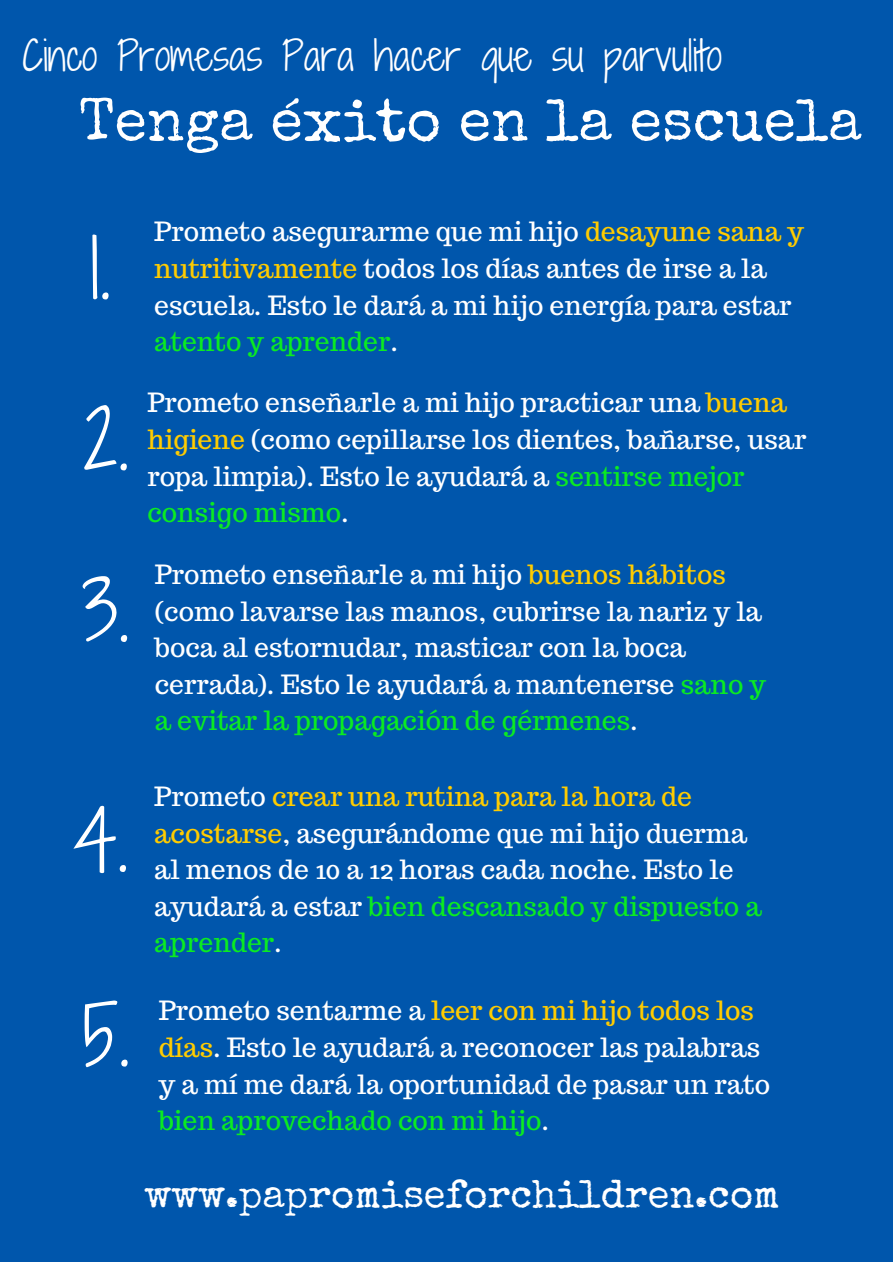
<style>
.page{position:relative;width:893px;height:1262px;background:#fff}
.page>*{position:absolute;margin:0;border:0;box-sizing:border-box;transform-origin:0 0}
.t1{font:79.43px/171.2px "Shadows Into Light Two";color:#fff}
.t2{font:59.55px "Special Elite";color:#fff}
.t3{font:39.67px "Shadows Into Light Two";color:#fff}
.t4{font:39.67px "Special Elite";color:#fff}
.t5{font:26.47px/36.5px "Trocchi";color:#fff}
.s1{color:#fc0}
.s2{color:#0beb22}
</style>
<div class="page">
<div style="left:0;top:0;width:892px;height:1262px;background:#0056ac"></div>
<h3 class="t3" style="left:22px;top:27px;width:701px">Cinco Promesas Para hacer que su parvulito</h3>
<h2 class="t2" style="left:79px;top:98px;width:784px">Tenga éxito en la escuela</h2>
<h1 class="t1" style="left:82px;top:183px;width:49px">1.<br>2.<br>3.</h1>
<p class="t5" style="left:154px;top:213px;width:651px">Prometo asegurarme que mi hijo <span class="s1">desayune sana y nutritivamente</span> todos los días antes de irse a la escuela. Esto le dará a mi hijo energía para estar <span class="s2">atento y aprender</span>.</p>
<p class="t5" style="left:147px;top:384px;width:660px">Prometo enseñarle a mi hijo practicar una <span class="s1">buena higiene</span> (como cepillarse los dientes, bañarse, usar ropa limpia). Esto le ayudará a <span class="s2">sentirse mejor consigo mismo</span>.</p>
<p class="t5" style="left:155px;top:556px;width:613px">Prometo enseñarle a mi hijo <span class="s1">buenos hábitos </span>(como lavarse las manos, cubrirse la nariz y la boca al estornudar, masticar con la boca cerrada). Esto le ayudará a mantenerse <span class="s2">sano y a evitar la propagación de gérmenes</span>.</p>
<h1 class="t1" style="left:73px;top:755px;width:57px">4.</h1>
<h1 class="t1" style="left:82px;top:950px;width:49px">5.</h1>
<p class="t5" style="left:154px;top:778px;width:609px">Prometo <span class="s1">crear una rutina para la hora de acostarse</span>, asegurándome que mi hijo duerma al menos de 10 a 12 horas cada noche. Esto le ayudará a estar <span class="s2">bien descansado y dispuesto a aprender</span>.</p>
<p class="t5" style="left:159px;top:992px;width:613px">Prometo sentarme a <span class="s1">leer con mi hijo todos los días</span>. Esto le ayudará a reconocer las palabras y a mí me dará la oportunidad de pasar un rato <span class="s2">bien aprovechado con mi hijo</span>.</p>
<h3 class="t4" style="left:144px;top:1179px;width:636px">www.papromiseforchildren.com</h3>
</div>
